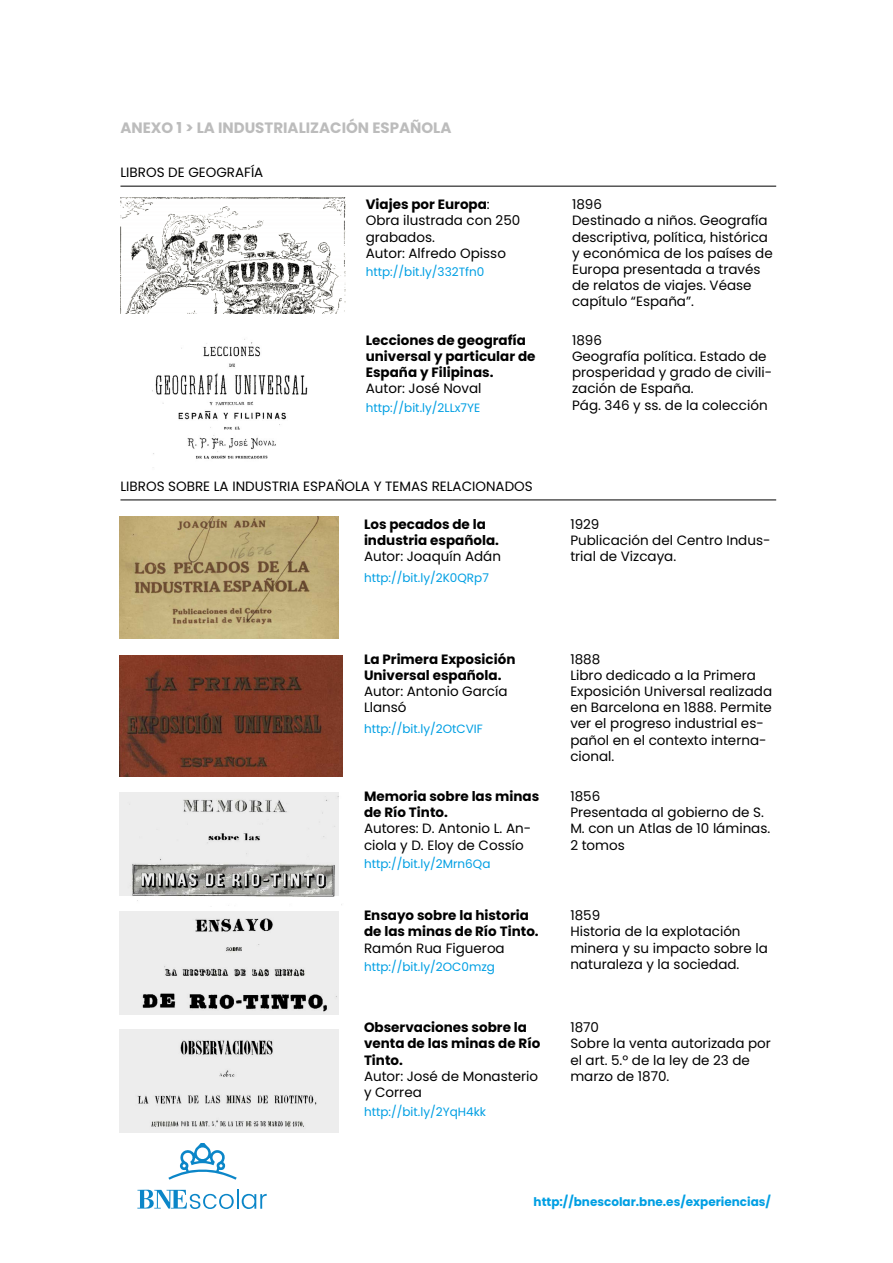
<style>
.page{position:relative;width:893px;height:1263px;background:#fff}
.page>*{position:absolute;margin:0;border:0;box-sizing:border-box;transform-origin:0 0}
.t1{font:700 15px "Poppins";color:#bcbcbc}
.t2{font:13.5px/16.2px "Poppins";color:#000}
.t3{font:700 13.5px/16.2px "Poppins";color:#000}
.t4{font:12px "Poppins";color:#009fe3}
.t5{font:700 12px "Poppins";color:#009fe3}
.s1{font-weight:700}
</style>
<div class="page">
<svg style="left:137px;top:1190px;width:97px;height:19px"></svg>
<hr style="left:237px;top:1189px;width:2px;height:20px;background:#0b86c8">
<svg style="left:242px;top:1194px;width:25px;height:15px"></svg>
<svg style="left:168px;top:1143px;width:69px;height:37px"></svg>
<img style="left:120px;top:198px;width:225px;height:115px">
<img style="left:152px;top:339px;width:156px;height:129px">
<hr style="left:120px;top:186px;width:656px;height:1px;background:#000">
<hr style="left:120px;top:499px;width:656px;height:1px;background:#000">
<img style="left:119px;top:516px;width:219px;height:122px">
<img style="left:120px;top:656px;width:222px;height:121px">
<img style="left:137px;top:896px;width:205px;height:9px">
<svg style="left:120px;top:792px;width:219px;height:104px;background:#d0d0cf"></svg>
<svg style="left:120px;top:911px;width:219px;height:103px;background:#d4d4d4"></svg>
<div style="left:120px;top:1029px;width:219px;height:103px;background:#ededed"></div>
<p class="t1" style="left:120px;top:119px;width:332px">ANEXO 1 &gt; LA INDUSTRIALIZACIÓN ESPAÑOLA</p>
<p class="t2" style="left:120px;top:164px;width:144px">LIBROS DE GEOGRAFÍA</p>
<p class="t2" style="left:366px;top:196px;width:156px"><span class="s1">Viajes por Europa</span>:<br>Obra ilustrada con 250 grabados.<br>Autor: Alfredo Opisso</p>
<p class="t4" style="left:366px;top:265px;width:120px">http://bit.ly/332Tfn0</p>
<p class="t3" style="left:366px;top:332px;width:171px">Lecciones de geografía universal y particular de<br>España y Filipinas.</p>
<p class="t2" style="left:366px;top:381px;width:117px">Autor: José Noval</p>
<p class="t4" style="left:366px;top:401px;width:116px">http://bit.ly/2LLx7YE</p>
<p class="t2" style="left:120px;top:479px;width:414px">LIBROS SOBRE LA INDUSTRIA ESPAÑOLA Y TEMAS RELACIONADOS</p>
<p class="t3" style="left:364px;top:516px;width:136px">Los pecados de la industria española.</p>
<p class="t2" style="left:364px;top:548px;width:139px">Autor: Joaquín Adán</p>
<p class="t4" style="left:364px;top:571px;width:126px">http://bit.ly/2K0QRp7</p>
<p class="t3" style="left:364px;top:651px;width:153px">La Primera Exposición<br>Universal española.</p>
<p class="t2" style="left:364px;top:683px;width:145px">Autor: Antonio García<br>Llansó</p>
<p class="t4" style="left:364px;top:721px;width:120px">http://bit.ly/2OtCVIF</p>
<p class="t3" style="left:364px;top:788px;width:177px">Memoria sobre las minas de Río Tinto.</p>
<p class="t2" style="left:364px;top:821px;width:169px">Autores: D. Antonio L. An&shy;ciola y D. Eloy de Cossío</p>
<p class="t4" style="left:364px;top:857px;width:128px">http://bit.ly/2Mrn6Qa</p>
<p class="t3" style="left:364px;top:907px;width:176px">Ensayo sobre la historia de las minas de Río Tinto.</p>
<p class="t2" style="left:364px;top:940px;width:142px">Ramón Rua Figueroa</p>
<p class="t4" style="left:364px;top:960px;width:132px">http://bit.ly/2OC0mzg</p>
<p class="t3" style="left:364px;top:1019px;width:178px">Observaciones sobre la venta de las minas de Río<br>Tinto.</p>
<p class="t2" style="left:364px;top:1068px;width:176px">Autor: José de Monasterio y Correa</p>
<p class="t4" style="left:364px;top:1104px;width:124px">http://bit.ly/2YqH4kk</p>
<p class="t2" style="left:572px;top:196px;width:202px">1896<br>Destinado a niños. Geografía descriptiva, política, histórica y económica de los países de<br>Europa presentada a través de relatos de viajes. Véase capítulo “España”.</p>
<p class="t2" style="left:572px;top:332px;width:202px">1896<br>Geografía política. Estado de prosperidad y grado de civili&shy;zación de España.<br>Pág. 346 y ss. de la colección</p>
<p class="t2" style="left:570px;top:516px;width:202px">1929<br>Publicación del Centro Indus&shy;trial de Vizcaya.</p>
<p class="t2" style="left:570px;top:651px;width:203px">1888<br>Libro dedicado a la Primera<br>Exposición Universal realizada en Barcelona en 1888. Permite ver el progreso industrial es&shy;pañol en el contexto interna&shy;cional.</p>
<p class="t2" style="left:570px;top:788px;width:201px">1856<br>Presentada al gobierno de S.<br>M. con un Atlas de 10 láminas.<br>2 tomos</p>
<p class="t2" style="left:570px;top:907px;width:199px">1859<br>Historia de la explotación minera y su impacto sobre la naturaleza y la sociedad.</p>
<p class="t2" style="left:570px;top:1019px;width:202px">1870<br>Sobre la venta autorizada por el art. 5.º de la ley de 23 de marzo de 1870.</p>
<p class="t5" style="left:534px;top:1195px;width:239px">http://bnescolar.bne.es/experiencias/</p>
</div>
